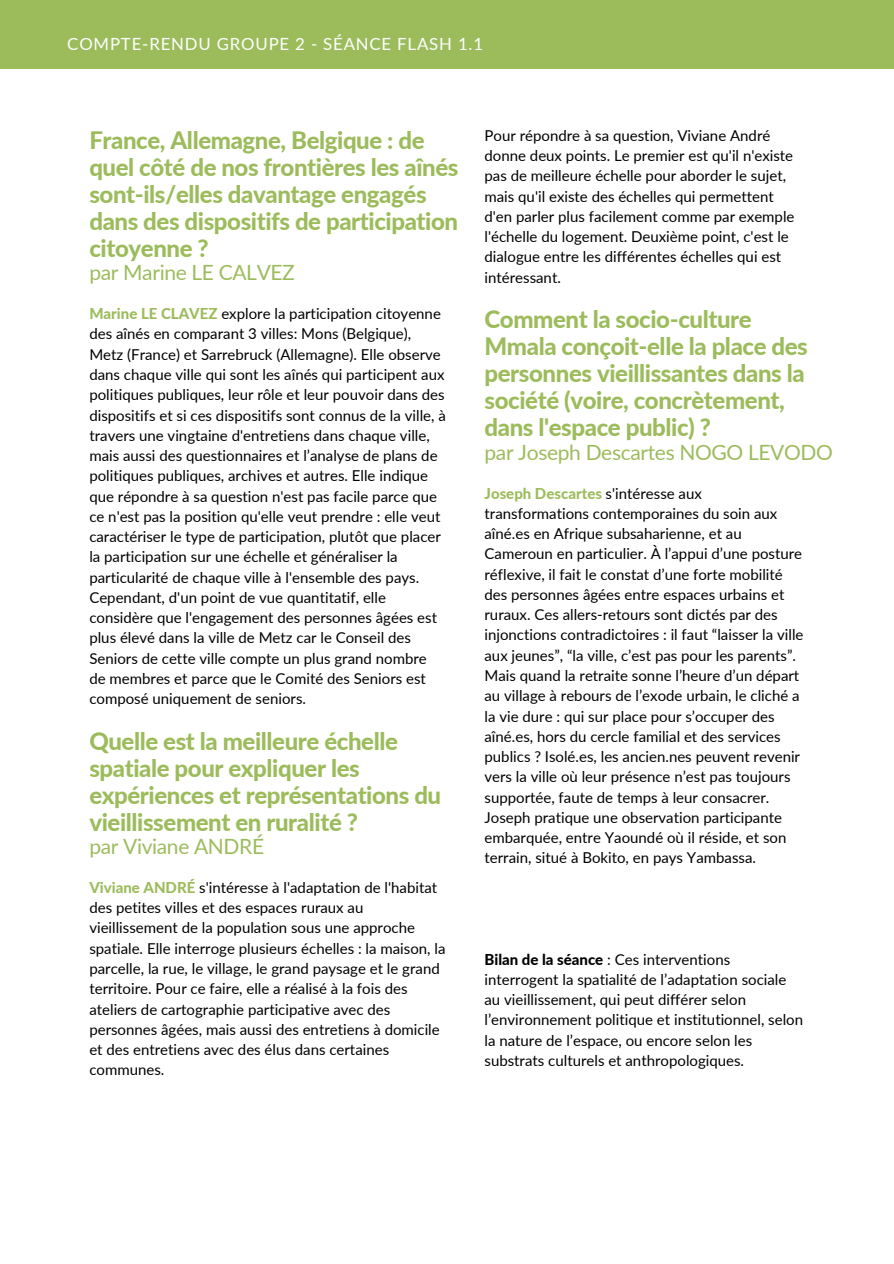
<style>
.page{position:relative;width:894px;height:1264px;background:#fff}
.page>*{position:absolute;margin:0;border:0;box-sizing:border-box;transform-origin:0 0}
.t1{font:800 24px/27px "Lato";letter-spacing:-.015em;color:#9cbc5c}
.t2{font:21px "Lato";letter-spacing:-.015em;color:#9cbc5c}
.t3{font:16.8px "Lato";letter-spacing:.05em;color:#fdfefe}
.t4{font:15px/20.2px "Lato";color:#000}
.s1{font-weight:800;color:#9cbc5c}
.s2{font-weight:800}
</style>
<div class="page">
<div style="left:0;top:0;width:893px;height:69px;background:#9cbc5c"></div>
<h2 class="t3" style="left:67px;top:34px;width:417px">COMPTE-RENDU GROUPE 2 - SÉANCE FLASH 1.1</h2>
<h1 class="t1" style="left:89px;top:126px;width:370px">France, Allemagne, Belgique : de quel côté de nos frontières les aînés sont-ils/elles davantage engagés dans des dispositifs de participation citoyenne ?</h1>
<h2 class="t2" style="left:89px;top:259px;width:207px">par Marine LE CALVEZ</h2>
<p class="t4" style="left:89px;top:303px;width:358px"><span class="s1">Marine LE CLAVEZ</span> explore la participation citoyenne des aînés en comparant 3 villes: Mons (Belgique), Metz (France) et Sarrebruck (Allemagne). Elle observe dans chaque ville qui sont les aînés qui participent aux politiques publiques, leur rôle et leur pouvoir dans des dispositifs et si ces dispositifs sont connus de la ville, à travers une vingtaine d'entretiens dans chaque ville, mais aussi des questionnaires et l’analyse de plans de politiques publiques, archives et autres. Elle indique que répondre à sa question n'est pas facile parce que ce n'est pas la position qu'elle veut prendre : elle veut caractériser le type de participation, plutôt que placer la participation sur une échelle et généraliser la particularité de chaque ville à l'ensemble des pays.<br>Cependant, d'un point de vue quantitatif, elle considère que l'engagement des personnes âgées est plus élevé dans la ville de Metz car le Conseil des Seniors de cette ville compte un plus grand nombre de membres et parce que le Comité des Seniors est composé uniquement de seniors.</p>
<h1 class="t1" style="left:89px;top:727px;width:353px">Quelle est la meilleure échelle spatiale pour expliquer les expériences et représentations du vieillissement en ruralité ?</h1>
<h2 class="t2" style="left:89px;top:833px;width:176px">par Viviane ANDRÉ</h2>
<p class="t4" style="left:89px;top:877px;width:357px"><span class="s1">Viviane ANDRÉ</span> s'intéresse à l'adaptation de l'habitat des petites villes et des espaces ruraux au vieillissement de la population sous une approche spatiale. Elle interroge plusieurs échelles : la maison, la parcelle, la rue, le village, le grand paysage et le grand territoire. Pour ce faire, elle a réalisé à la fois des ateliers de cartographie participative avec des personnes âgées, mais aussi des entretiens à domicile et des entretiens avec des élus dans certaines communes.</p>
<p class="t4" style="left:484px;top:125px;width:311px">Pour répondre à sa question, Viviane André donne deux points. Le premier est qu'il n'existe pas de meilleure échelle pour aborder le sujet, mais qu'il existe des échelles qui permettent d'en parler plus facilement comme par exemple l'échelle du logement. Deuxième point, c'est le dialogue entre les différentes échelles qui est intéressant.</p>
<h1 class="t1" style="left:484px;top:305px;width:325px">Comment la socio-culture<br>Mmala conçoit-elle la place des personnes vieillissantes dans la société (voire, concrètement, dans l'espace public) ?</h1>
<h2 class="t2" style="left:484px;top:439px;width:350px">par Joseph Descartes NOGO LEVODO</h2>
<p class="t4" style="left:484px;top:482px;width:320px"><span class="s1">Joseph Descartes</span> s'intéresse aux transformations contemporaines du soin aux aîné.es en Afrique subsaharienne, et au Cameroun en particulier. À l’appui d’une posture réflexive, il fait le constat d’une forte mobilité des personnes âgées entre espaces urbains et ruraux. Ces allers-retours sont dictés par des injonctions contradictoires : il faut “laisser la ville aux jeunes”, “la ville, c’est pas pour les parents”.<br>Mais quand la retraite sonne l’heure d’un départ au village à rebours de l’exode urbain, le cliché a la vie dure : qui sur place pour s’occuper des aîné.es, hors du cercle familial et des services publics ? Isolé.es, les ancien.nes peuvent revenir vers la ville où leur présence n’est pas toujours supportée, faute de temps à leur consacrer.<br>Joseph pratique une observation participante embarquée, entre Yaoundé où il réside, et son terrain, situé à Bokito, en pays Yambassa.</p>
<p class="t4" style="left:484px;top:948px;width:320px"><span class="s2">Bilan de la séance</span> : Ces interventions interrogent la spatialité de l’adaptation sociale au vieillissement, qui peut différer selon l’environnement politique et institutionnel, selon la nature de l’espace, ou encore selon les substrats culturels et anthropologiques.</p>
</div>
